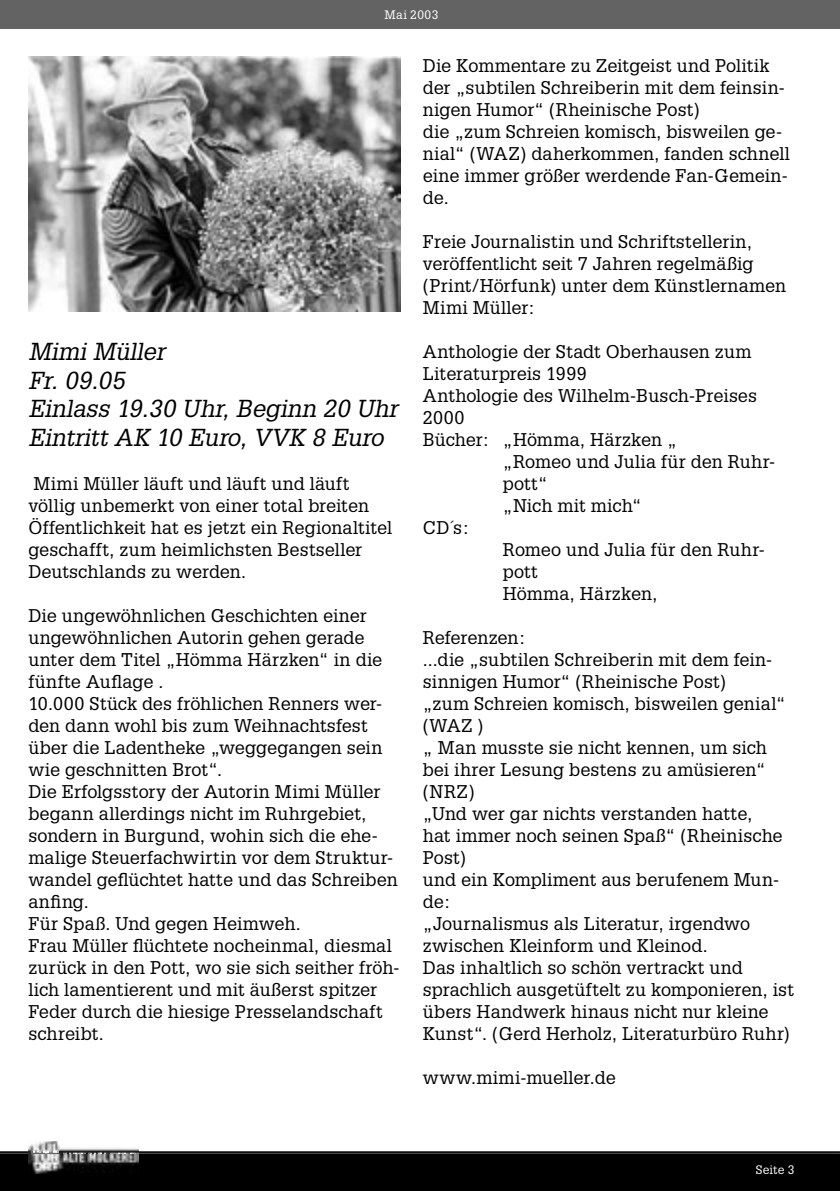
<style>
.page{position:relative;width:840px;height:1191px;background:#fff}
.page>*{position:absolute;margin:0;border:0;box-sizing:border-box;transform-origin:0 0}
.t1{font:italic 24px/28.8px "Glypha";letter-spacing:-.005em;color:#000}
.t2{font:18px/22px "Glypha";letter-spacing:.005em;color:#000}
.t3{font:12px "Glypha";letter-spacing:.03em;color:#fff}
</style>
<div class="page">
<img style="left:28px;top:57px;width:372px;height:255px">
<svg style="left:0;top:1151px;width:839px;height:40px;background:#030303"></svg>
<div style="left:0;top:0;width:839px;height:28px;background:#636363"></div>
<img style="left:28px;top:1141px;width:111px;height:10px">
<img style="left:28px;top:1151px;width:111px;height:23px">
<p class="t3" style="left:384px;top:7px;width:55px">Mai 2003</p>
<h1 class="t1" style="left:28px;top:336px;width:371px">Mimi Müller<br>Fr. 09.05<br>Einlass 19.30 Uhr, Beginn 20 Uhr<br>Eintritt AK 10 Euro, VVK 8 Euro</h1>
<p class="t2" style="left:28px;top:472px;width:365px">Mimi Müller läuft und läuft und läuft völlig unbemerkt von einer total breiten Öffentlichkeit hat es jetzt ein Regionaltitel geschafft, zum heimlichsten Bestseller Deutschlands zu werden.</p>
<p class="t2" style="left:28px;top:604px;width:372px">Die ungewöhnlichen Geschichten einer ungewöhnlichen Autorin gehen gerade unter dem Titel „Hömma Härzken“ in die fünfte Auflage .<br>10.000 Stück des fröhlichen Renners wer&shy;den dann wohl bis zum Weihnachtsfest über die Ladentheke „weggegangen sein wie geschnitten Brot“.<br>Die Erfolgsstory der Autorin Mimi Müller begann allerdings nicht im Ruhrgebiet, sondern in Burgund, wohin sich die ehe&shy;malige Steuerfachwirtin vor dem Struktur&shy;wandel geflüchtet hatte und das Schreiben anfing.<br>Für Spaß. Und gegen Heimweh.<br>Frau Müller flüchtete nocheinmal, diesmal zurück in den Pott, wo sie sich seither fröh&shy;lich lamentierent und mit äußerst spitzer Feder durch die hiesige Presselandschaft schreibt.</p>
<p class="t2" style="left:422px;top:54px;width:368px">Die Kommentare zu Zeitgeist und Politik der „subtilen Schreiberin mit dem feinsin&shy;nigen Humor“ (Rheinische Post)<br>die „zum Schreien komisch, bisweilen ge&shy;nial“ (WAZ) daherkommen, fanden schnell eine immer größer werdende Fan-Gemein&shy;de.</p>
<p class="t2" style="left:422px;top:230px;width:365px">Freie Journalistin und Schriftstellerin, veröffentlicht seit 7 Jahren regelmäßig (Print/Hörfunk) unter dem Künstlernamen Mimi Müller:</p>
<p class="t2" style="left:422px;top:340px;width:330px">Anthologie der Stadt Oberhausen zum</p>
<p class="t2" style="left:422px;top:362px;width:165px">Literaturpreis 1999</p>
<p class="t2" style="left:422px;top:384px;width:335px">Anthologie des Wilhelm-Busch-Preises</p>
<p class="t2" style="left:422px;top:406px;width:43px">2000</p>
<p class="t2" style="left:422px;top:428px;width:256px">Bücher: „Hömma, Härzken „</p>
<p class="t2" style="left:502px;top:450px;width:273px">„Romeo und Julia für den Ruhr-</p>
<p class="t2" style="left:502px;top:472px;width:46px">pott“</p>
<p class="t2" style="left:502px;top:494px;width:140px">„Nich mit mich“</p>
<p class="t2" style="left:422px;top:516px;width:48px">CD´s:</p>
<p class="t2" style="left:502px;top:538px;width:263px">Romeo und Julia für den Ruhr-</p>
<p class="t2" style="left:502px;top:560px;width:37px">pott</p>
<p class="t2" style="left:502px;top:582px;width:156px">Hömma, Härzken,</p>
<p class="t2" style="left:422px;top:626px;width:372px">Referenzen:<br>...die „subtilen Schreiberin mit dem fein&shy;sinnigen Humor“ (Rheinische Post)<br>„zum Schreien komisch, bisweilen genial“ (WAZ )<br>„ Man musste sie nicht kennen, um sich bei ihrer Lesung bestens zu amüsieren“ (NRZ)<br>„Und wer gar nichts verstanden hatte,<br>hat immer noch seinen Spaß“ (Rheinische<br>Post)<br>und ein Kompliment aus berufenem Mun&shy;de:<br>„Journalismus als Literatur, irgendwo zwischen Kleinform und Kleinod.<br>Das inhaltlich so schön vertrackt und sprachlich ausgetüftelt zu komponieren, ist übers Handwerk hinaus nicht nur kleine<br>Kunst“. (Gerd Herholz, Literaturbüro Ruhr)</p>
<p class="t2" style="left:422px;top:1066px;width:194px">www.mimi-mueller.de</p>
<p class="t3" style="left:755px;top:1162px;width:40px">Seite 3</p>
</div>
